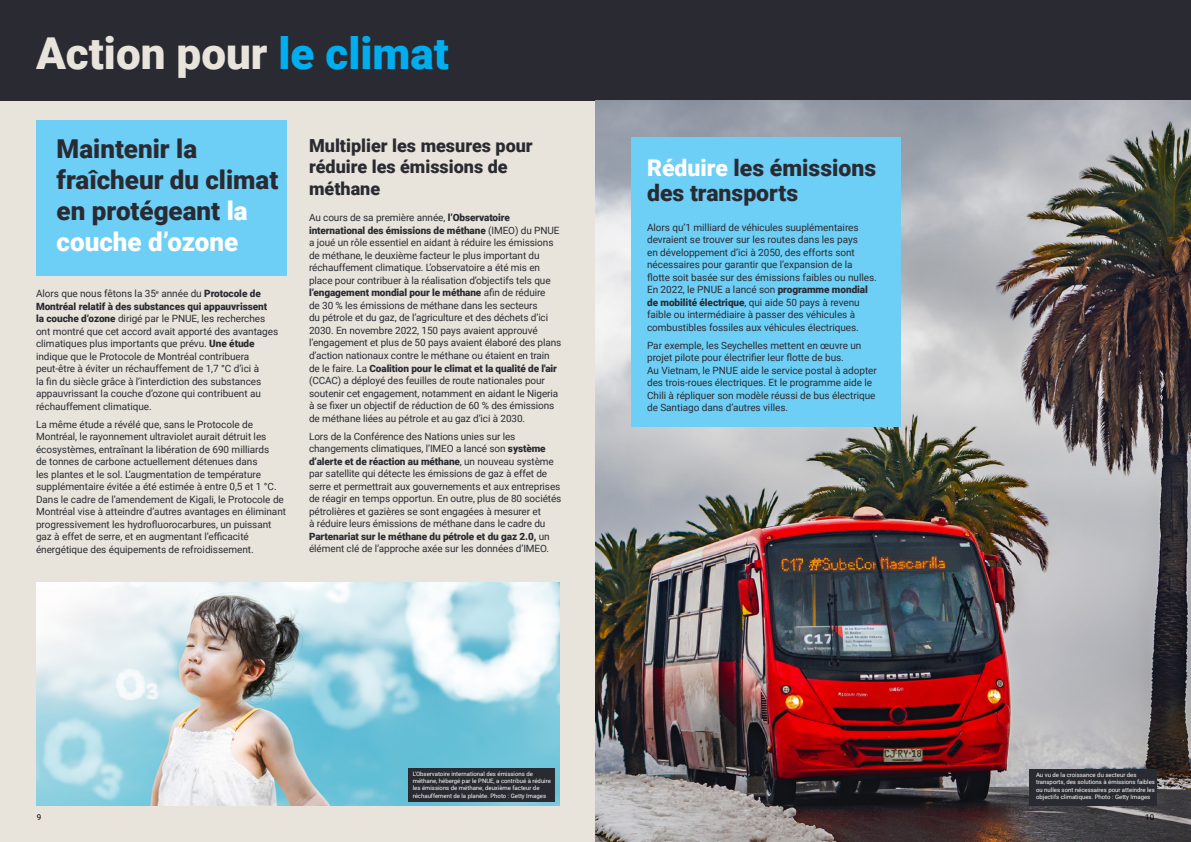
<style>
.page{position:relative;width:1191px;height:842px;background:#fff}
.page>*{position:absolute;margin:0;border:0;box-sizing:border-box;transform-origin:0 0}
.t1{font:900 44px "Roboto";color:#e8e4db}
.t2{font:900 26px/31px "Roboto";color:#2a2b32}
.t3{font:900 23px/25px "Roboto";color:#2a2b32}
.t4{font:900 18px/21.6px "Roboto";color:#2a2b32}
.t5{font:10px/12.5px "Roboto";letter-spacing:-.005em;color:#2a2b32}
.t6{font:8px "Roboto";color:#000}
.t7{font:6px/7.2px "Roboto";color:#fff}
.s1{color:#00aeef}
.s2{color:#fff}
.s3{font-weight:900}
</style>
<div class="page">
<div style="left:0;top:0;width:595px;height:842px;background:#e8e4db"></div>
<div style="left:587px;top:0;width:604px;height:101px;background:#2a2b32"></div>
<img style="left:36px;top:582px;width:523px;height:224px">
<div style="left:36px;top:120px;width:250px;height:156px;background:#6dcff6"></div>
<div style="left:0;top:0;width:595px;height:101px;background:#2a2b32"></div>
<div style="left:408px;top:768px;width:147px;height:33px;background:#2a2b32"></div>
<img style="left:595px;top:101px;width:596px;height:741px">
<div style="left:631px;top:137px;width:270px;height:290px;background:#6dcff6"></div>
<div style="left:1029px;top:769px;width:128px;height:37px;background:#2a2b32"></div>
<h1 class="t1" style="left:36px;top:23px;width:414px">Action pour <span class="s1">le climat</span></h1>
<h2 class="t2" style="left:57px;top:132px;width:223px">Maintenir la fraîcheur du climat en protégeant <span class="s2">la couche d’ozone</span></h2>
<p class="t5" style="left:36px;top:287px;width:244px">Alors que nous fêtons la 35<sup>e</sup> année du <span class="s3">Protocole de Montréal relatif à des substances qui appauvrissent<br>la couche d’ozone</span> dirigé par le PNUE, les recherches ont montré que cet accord avait apporté des avantages climatiques plus importants que prévu. <span class="s3">Une étude </span>indique que le Protocole de Montréal contribuera peut-être à éviter un réchauffement de 1,7 °C d’ici à<br>la fin du siècle grâce à l’interdiction des substances appauvrissant la couche d’ozone qui contribuent au réchauffement climatique.</p>
<p class="t5" style="left:36px;top:418px;width:252px">La même étude a révélé que, sans le Protocole de Montréal, le rayonnement ultraviolet aurait détruit les écosystèmes, entraînant la libération de 690 milliards<br>de tonnes de carbone actuellement détenues dans<br>les plantes et le sol. L’augmentation de température supplémentaire évitée a été estimée à entre 0,5 et 1 °C.<br>Dans le cadre de l’amendement de Kigali, le Protocole de Montréal vise à atteindre d’autres avantages en éliminant progressivement les hydrofluorocarbures, un puissant gaz à effet de serre, et en augmentant l’efficacité énergétique des équipements de refroidissement.</p>
<h3 class="t4" style="left:309px;top:134px;width:225px">Multiplier les mesures pour réduire les émissions de méthane</h3>
<p class="t5" style="left:309px;top:211px;width:254px">Au cours de sa première année, <span class="s3">l’Observatoire international des émissions de méthane</span> (IMEO) du PNUE a joué un rôle essentiel en aidant à réduire les émissions de méthane, le deuxième facteur le plus important du réchauffement climatique. L’observatoire a été mis en place pour contribuer à la réalisation d’objectifs tels que <span class="s3">l’engagement mondial pour le méthane</span> afin de réduire<br>de 30 % les émissions de méthane dans les secteurs<br>du pétrole et du gaz, de l’agriculture et des déchets d’ici 2030. En novembre 2022, 150 pays avaient approuvé l’engagement et plus de 50 pays avaient élaboré des plans d’action nationaux contre le méthane ou étaient en train de le faire. La <span class="s3">Coalition pour le climat et la qualité de l'air </span>(CCAC) a déployé des feuilles de route nationales pour soutenir cet engagement, notamment en aidant le Nigeria à se fixer un objectif de réduction de 60 % des émissions de méthane liées au pétrole et au gaz d’ici à 2030.</p>
<p class="t5" style="left:309px;top:429px;width:254px">Lors de la Conférence des Nations unies sur les changements climatiques, l’IMEO a lancé son <span class="s3">système d’alerte et de réaction au méthane</span>, un nouveau système par satellite qui détecte les émissions de gaz à effet de serre et permettrait aux gouvernements et aux entreprises de réagir en temps opportun. En outre, plus de 80 sociétés pétrolières et gazières se sont engagées à mesurer et<br>à réduire leurs émissions de méthane dans le cadre du <span class="s3">Partenariat sur le méthane du pétrole et du gaz 2.0,</span> un élément clé de l’approche axée sur les données d’IMEO.</p>
<h3 class="t3" style="left:647px;top:154px;width:231px"><span class="s2">Réduire</span> les émissions des transports</h3>
<p class="t5" style="left:647px;top:220px;width:231px">Alors qu’1 milliard de véhicules suuplémentaires devraient se trouver sur les routes dans les pays<br>en développement d’ici à 2050, des efforts sont nécessaires pour garantir que l’expansion de la flotte soit basée sur des émissions faibles ou nulles.<br>En 2022, le PNUE a lancé son <span class="s3">programme mondial de mobilité électrique</span>, qui aide 50 pays à revenu faible ou intermédiaire à passer des véhicules à combustibles fossiles aux véhicules électriques.</p>
<p class="t5" style="left:647px;top:338px;width:231px">Par exemple, les Seychelles mettent en œuvre un projet pilote pour électrifier leur flotte de bus.<br>Au Vietnam, le PNUE aide le service postal à adopter des trois-roues électriques. Et le programme aide le Chili à répliquer son modèle réussi de bus électrique de Santiago dans d’autres villes.</p>
<p class="t7" style="left:413px;top:770px;width:140px">L'Observatoire international des émissions de méthane, hébergé par le PNUE, a contribué à réduire les émissions de méthane, deuxième facteur de réchauffement de la planète. Photo : Getty Images</p>
<p class="t7" style="left:1036px;top:771px;width:120px">Au vu de la croissance du secteur des transports, des solutions à émissions faibles ou nulles sont nécessaires pour atteindre les objectifs climatiques. Photo : Getty Images</p>
<p class="t6" style="left:37px;top:811px;width:6px">9</p>
<p class="t6" style="left:1145px;top:811px;width:10px">10</p>
</div>
